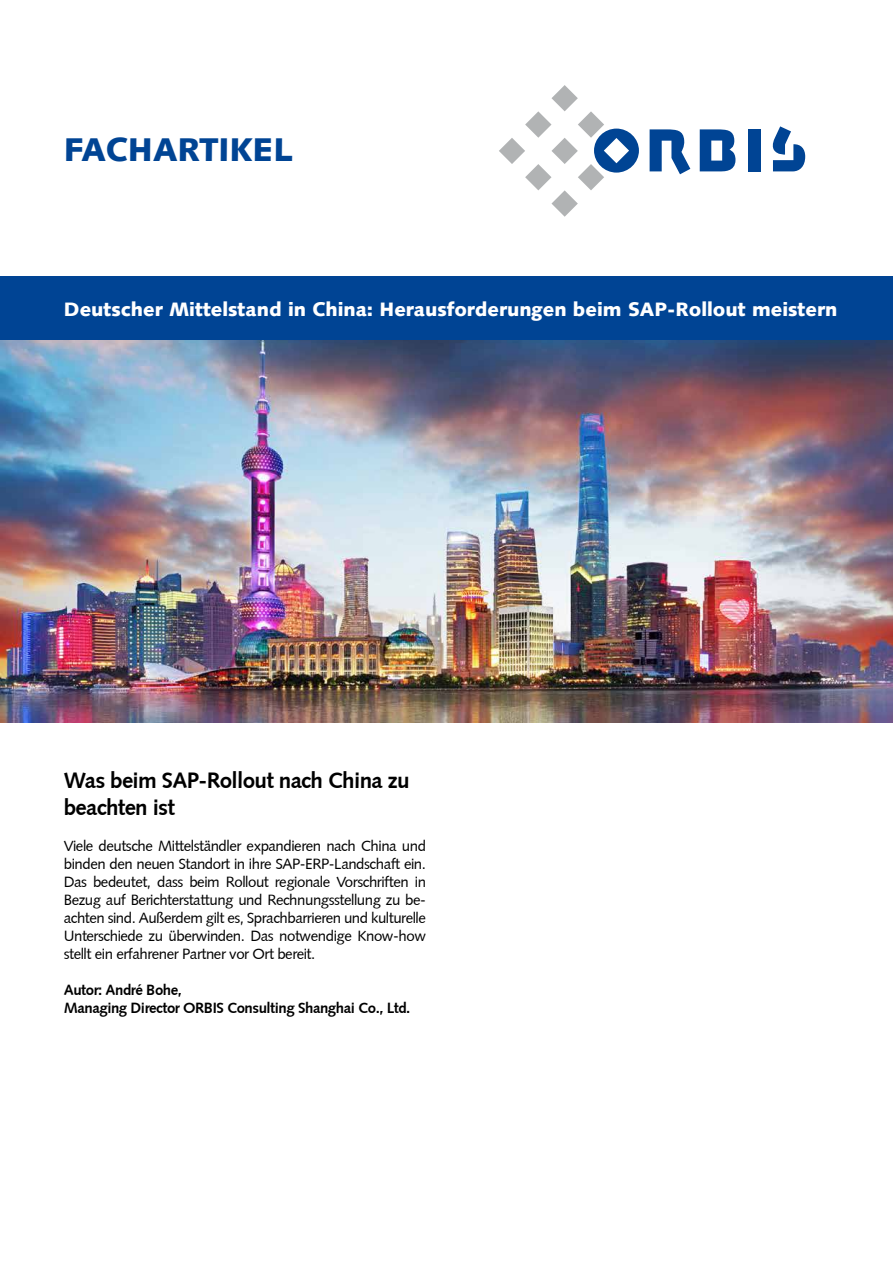
<style>
.page{position:relative;width:893px;height:1263px;background:#fff}
.page>*{position:absolute;margin:0;border:0;box-sizing:border-box;transform-origin:0 0}
.t1{font:900 33px "Syntax";color:#004494}
.t2{font:700 22.5px/27px "Syntax";letter-spacing:-.03em;color:#000}
.t3{font:900 19.5px "Syntax";color:#fff}
.t4{font:15px/18px "Syntax";letter-spacing:-.03em;color:#000;text-align:justify}
.t5{font:700 15px/18px "Syntax";letter-spacing:-.03em;color:#000}
</style>
<div class="page">
<img style="left:0;top:340px;width:893px;height:383px">
<div style="left:0;top:276px;width:893px;height:64px;background:#004494"></div>
<svg style="left:700px;top:129px;width:36px;height:43px"></svg>
<div style="left:748px;top:129px;width:12px;height:42px;background:#004494"></div>
<svg style="left:650px;top:129px;width:40px;height:45px"></svg>
<svg style="left:499px;top:85px;width:140px;height:132px"></svg>
<svg style="left:772px;top:126px;width:33px;height:45px"></svg>
<h1 class="t1" style="left:64px;top:130px;width:231px">FACHARTIKEL</h1>
<h3 class="t3" style="left:64px;top:297px;width:775px">Deutscher Mittelstand in China: Herausforderungen beim SAP-Rollout meistern</h3>
<h2 class="t2" style="left:64px;top:766px;width:347px">Was beim SAP-Rollout nach China zu beachten ist</h2>
<p class="t4" style="left:64px;top:836px;width:364px">Viele deutsche Mittelständler expandieren nach China und binden den neuen Standort in ihre SAP-ERP-Landschaft ein.<br>Das bedeutet, dass beim Rollout regionale Vorschriften in Bezug auf Berichterstattung und Rechnungsstellung zu be&shy;achten sind. Außerdem gilt es, Sprachbarrieren und kulturelle Unterschiede zu überwinden. Das notwendige Know-how stellt ein erfahrener Partner vor Ort bereit.</p>
<p class="t5" style="left:64px;top:980px;width:348px">Autor: André Bohe,<br>Managing Director ORBIS Consulting Shanghai Co., Ltd.</p>
</div>
